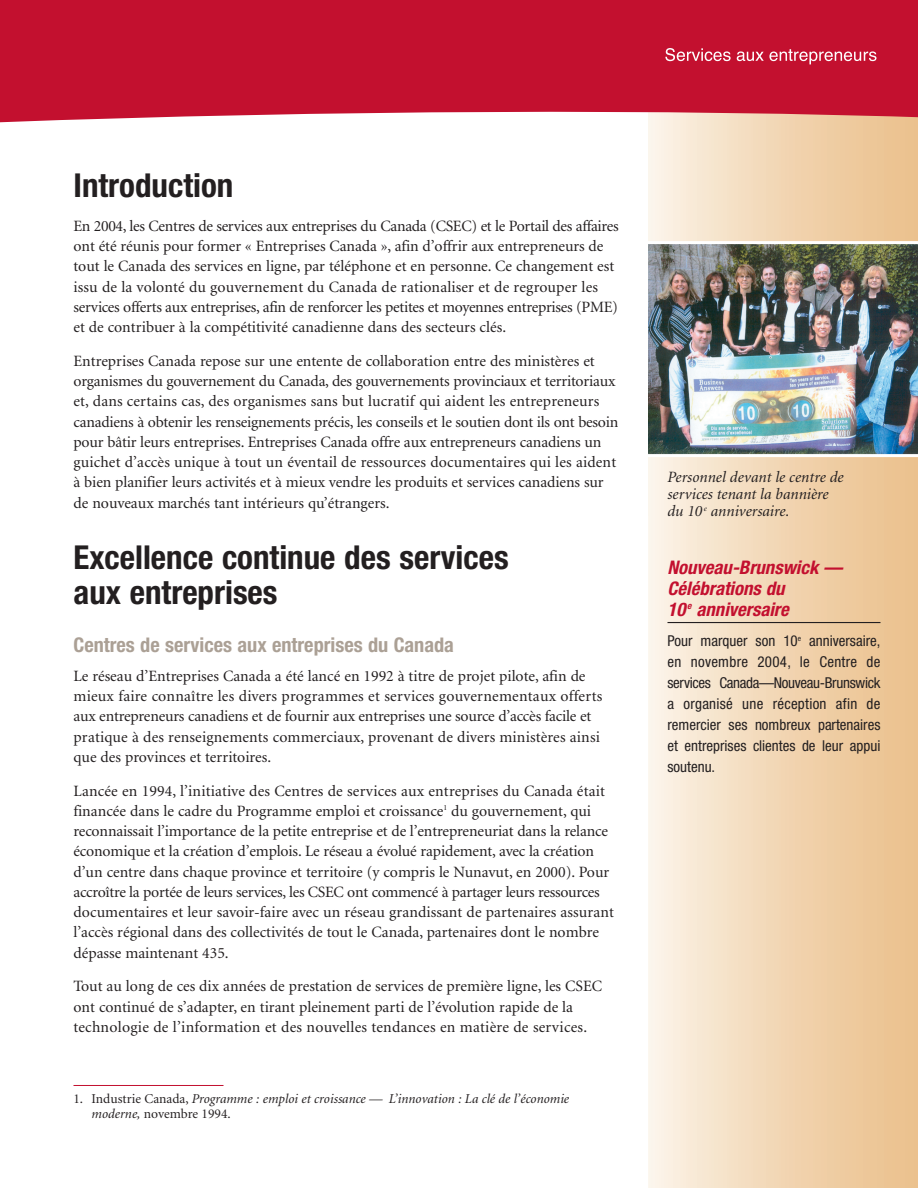
<style>
.page{position:relative;width:918px;height:1188px;background:#fff}
.page>*{position:absolute;margin:0;border:0;box-sizing:border-box;transform-origin:0 0}
.t1{font:700 condensed 33px/34.5px "Helvetica Neue";color:#231f20}
.t2{font:700 condensed 20.25px "Helvetica Neue";color:#aba095}
.t3{font:italic 700 condensed 18.75px/21px "Helvetica Neue";color:#c3102f}
.t4{font:15.75px/20.2px "Minion";color:#231f20}
.t5{font:italic 15.75px/17.2px "Minion";color:#231f20}
.t6{font:condensed 15px/21px "Helvetica Neue";color:#231f20;text-align:justify}
.t7{font:italic 13.5px/15px "Minion";color:#231f20}
.s1{font-style:normal}
</style>
<div class="page">
<div style="left:648px;top:0;width:270px;height:1188px;background:linear-gradient(to right,#fbf2e6,#eabd87)"></div>
<svg style="left:0;top:0;width:918px;height:190px;fill:#c3102f"></svg>
<svg style="left:665px;top:48px;width:66px;height:13px"></svg>
<svg style="left:737px;top:49px;width:139px;height:15px;background:#d14b62"></svg>
<img style="left:648px;top:241px;width:270px;height:216px">
<hr style="left:668px;top:622px;width:212px;height:1px;background:#231f20">
<hr style="left:74px;top:1085px;width:150px;height:1px;background:#c3102f">
<h1 class="t1" style="left:74px;top:171px;width:161px">Introduction</h1>
<p class="t4" style="left:74px;top:217px;width:547px">En 2004, les Centres de services aux entreprises du Canada (CSEC) et le Portail des affaires ont été réunis pour former « Entreprises Canada », afin d’offrir aux entrepreneurs de tout le Canada des services en ligne, par téléphone et en personne. Ce changement est issu de la volonté du gouvernement du Canada de rationaliser et de regrouper les services offerts aux entreprises, afin de renforcer les petites et moyennes entreprises (PME) et de contribuer à la compétitivité canadienne dans des secteurs clés.</p>
<p class="t4" style="left:74px;top:352px;width:546px">Entreprises Canada repose sur une entente de collaboration entre des ministères et organismes du gouvernement du Canada, des gouvernements provinciaux et territoriaux et, dans certains cas, des organismes sans but lucratif qui aident les entrepreneurs canadiens à obtenir les renseignements précis, les conseils et le soutien dont ils ont besoin pour bâtir leurs entreprises. Entreprises Canada offre aux entrepreneurs canadiens un guichet d’accès unique à tout un éventail de ressources documentaires qui les aident à bien planifier leurs activités et à mieux vendre les produits et services canadiens sur de nouveaux marchés tant intérieurs qu’étrangers.</p>
<h1 class="t1" style="left:74px;top:543px;width:437px">Excellence continue des services aux entreprises</h1>
<p class="t2" style="left:74px;top:637px;width:382px">Centres de services aux entreprises du Canada</p>
<p class="t4" style="left:74px;top:667px;width:530px">Le réseau d’Entreprises Canada a été lancé en 1992 à titre de projet pilote, afin de mieux faire connaître les divers programmes et services gouvernementaux offerts aux entrepreneurs canadiens et de fournir aux entreprises une source d’accès facile et pratique à des renseignements commerciaux, provenant de divers ministères ainsi que des provinces et territoires.</p>
<p class="t4" style="left:74px;top:782px;width:542px">Lancée en 1994, l’initiative des Centres de services aux entreprises du Canada était financée dans le cadre du Programme emploi et croissance<sup>1</sup> du gouvernement, qui reconnaissait l’importance de la petite entreprise et de l’entrepreneuriat dans la relance économique et la création d’emplois. Le réseau a évolué rapidement, avec la création d’un centre dans chaque province et territoire (y compris le Nunavut, en 2000). Pour accroître la portée de leurs services, les CSEC ont commencé à partager leurs ressources documentaires et leur savoir-faire avec un réseau grandissant de partenaires assurant l’accès régional dans des collectivités de tout le Canada, partenaires dont le nombre dépasse maintenant 435.</p>
<p class="t4" style="left:74px;top:978px;width:530px">Tout au long de ces dix années de prestation de services de première ligne, les CSEC ont continué de s’adapter, en tirant pleinement parti de l’évolution rapide de la technologie de l’information et des nouvelles tendances en matière de services.</p>
<p class="t7" style="left:92px;top:1092px;width:479px;text-indent:-18px"><span class="s1">1. Industrie Canada,</span> Programme : emploi et croissance — L’innovation : La clé de l’économie moderne, <span class="s1">novembre 1994.</span></p>
<p class="t5" style="left:668px;top:469px;width:178px">Personnel devant le centre de services tenant la bannière du 10 <sup>e</sup> anniversaire.</p>
<p class="t3" style="left:668px;top:558px;width:180px">Nouveau-Brunswick —<br>Célébrations du<br>10<sup>e</sup> anniversaire</p>
<p class="t6" style="left:667px;top:631px;width:215px">Pour marquer son 10<sup>e</sup> anniversaire, en novembre 2004, le Centre de services Canada—Nouveau-Brunswick a organisé une réception afin de remercier ses nombreux partenaires et entreprises clientes de leur appui soutenu.</p>
</div>
